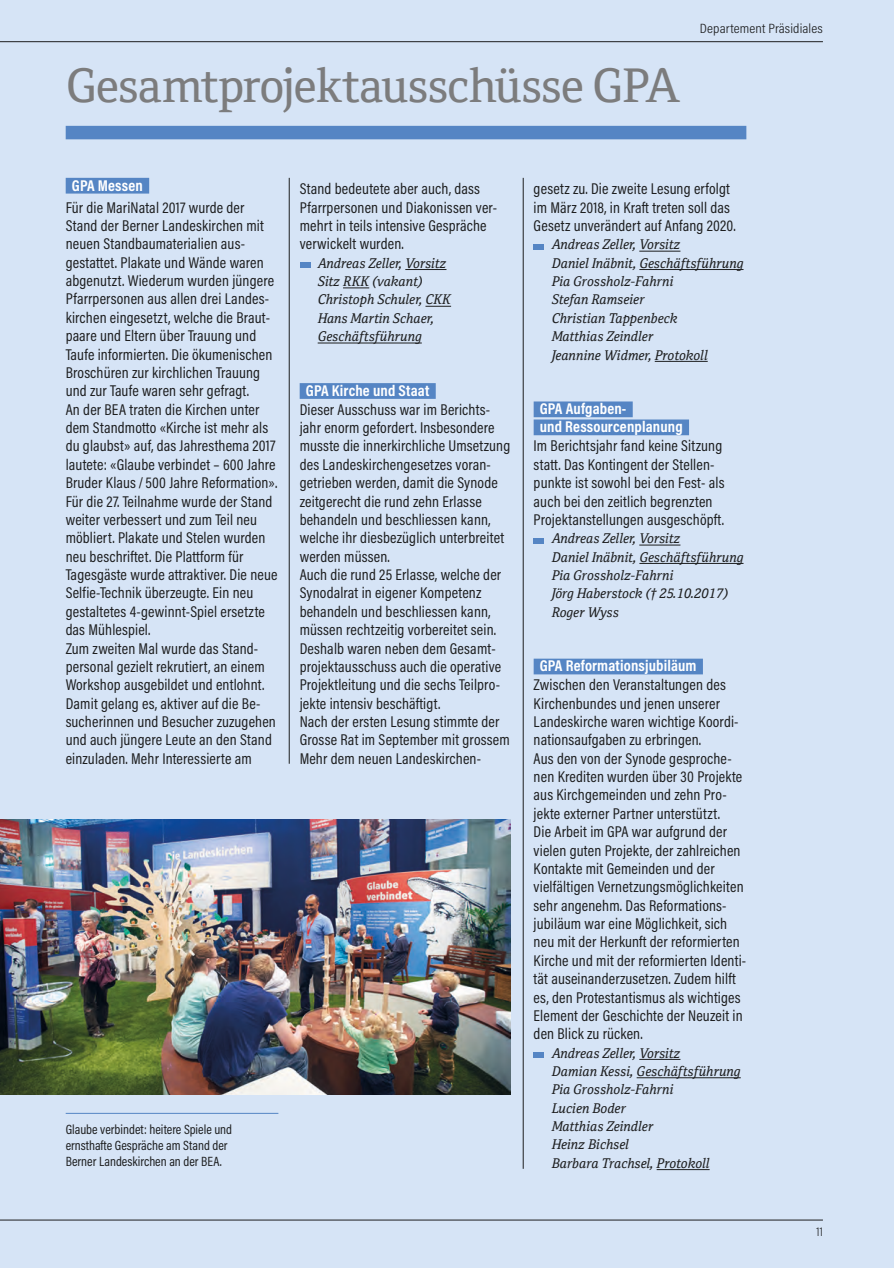
<style>
.page{position:relative;width:894px;height:1268px;background:#fff}
.page>*{position:absolute;margin:0;border:0;box-sizing:border-box;transform-origin:0 0}
.t1{font:46.5px "Cordale";letter-spacing:-.03em;color:#7c7c7d}
.t2{font:15.75px/18.3px "Acumin Pro Cond";letter-spacing:.01em;color:#1d1e1f}
.t3{font:700 15.75px/18px "Acumin Pro Cond";letter-spacing:.01em;color:#fff}
.t4{font:13.5px/18.3px "Cordale Italic 2";color:#1d1e1f}
.t5{font:italic 13.5px/18.3px "Cordale";color:#1d1e1f}
.t6{font:13.5px/16.2px "Acumin Pro Cond";color:#1d1e1f}
.t7{font:300 13.5px "Acumin Pro Cond";letter-spacing:.01em;color:#1d1e1f;scale:1.1 1}
.t8{font:300 12.75px "Acumin Pro Cond";color:#1d1e1f}
.s1{font-family:"Cordale Italic 2";font-style:normal}
.s2{font-family:"Cordale";font-style:italic}
</style>
<div class="page">
<div style="left:0;top:0;width:894px;height:1267px;background:#d6e4f6"></div>
<hr style="left:0;top:1219px;width:823px;height:1px;background:#1d1e1f">
<hr style="left:0;top:41px;width:823px;height:1px;background:#1d1e1f">
<div style="left:66px;top:126px;width:680px;height:13px;background:#5585c4"></div>
<div style="left:66px;top:178px;width:83px;height:15px;background:#5585c4"></div>
<hr style="left:405px;top:269px;width:41px;height:1px;background:#1d1e1f">
<svg style="left:343px;top:287px;width:26px;height:1px"></svg>
<svg style="left:425px;top:306px;width:26px;height:1px"></svg>
<hr style="left:318px;top:343px;width:104px;height:1px;background:#1d1e1f">
<div style="left:300px;top:383px;width:136px;height:16px;background:#5585c4"></div>
<div style="left:300px;top:262px;width:10px;height:6px;background:#5585c4"></div>
<hr style="left:639px;top:251px;width:41px;height:1px;background:#1d1e1f">
<hr style="left:639px;top:269px;width:104px;height:1px;background:#1d1e1f">
<hr style="left:654px;top:361px;width:53px;height:1px;background:#1d1e1f">
<div style="left:533px;top:401px;width:99px;height:16px;background:#5585c4"></div>
<div style="left:533px;top:419px;width:156px;height:16px;background:#5585c4"></div>
<hr style="left:639px;top:545px;width:41px;height:1px;background:#1d1e1f">
<hr style="left:639px;top:563px;width:104px;height:1px;background:#1d1e1f">
<div style="left:533px;top:658px;width:170px;height:16px;background:#5585c4"></div>
<hr style="left:639px;top:1059px;width:41px;height:1px;background:#1d1e1f">
<hr style="left:636px;top:1077px;width:104px;height:1px;background:#1d1e1f">
<hr style="left:656px;top:1169px;width:53px;height:1px;background:#1d1e1f">
<div style="left:533px;top:244px;width:11px;height:5px;background:#5585c4"></div>
<div style="left:533px;top:537px;width:11px;height:6px;background:#5585c4"></div>
<div style="left:533px;top:1052px;width:11px;height:5px;background:#5585c4"></div>
<hr style="left:289px;top:178px;width:1px;height:585px;background:#1d1e1f">
<hr style="left:523px;top:178px;width:1px;height:990px;background:#1d1e1f">
<hr style="left:66px;top:1112px;width:212px;height:1px;background:#5585c4">
<img style="left:0;top:819px;width:510px;height:275px">
<h1 class="t1" style="left:66px;top:59px;width:616px">Gesamtprojektausschüsse GPA</h1>
<p class="t7" style="left:700px;top:20px;width:113px">Departement Präsidiales</p>
<p class="t3" style="left:72px;top:176px;width:72px">GPA Messen</p>
<p class="t2" style="left:66px;top:198px;width:213px">Für die MariNatal 2017 wurde der Stand der Berner Landeskirchen mit neuen Standbaumaterialien aus&shy;gestattet. Plakate und Wände waren abgenutzt. Wiederum wurden jüngere Pfarrpersonen aus allen drei Landes&shy;kirchen eingesetzt, welche die Braut&shy;paare und Eltern über Trauung und Taufe informierten. Die ökumenischen Broschüren zur kirchlichen Trauung und zur Taufe waren sehr gefragt.<br>An der BEA traten die Kirchen unter dem Standmotto «Kirche ist mehr als du glaubst» auf, das Jahresthema 2017 lautete: «Glaube verbindet – 600 Jahre Bruder Klaus/ 500 Jahre Reformation».<br>Für die 27. Teilnahme wurde der Stand weiter verbessert und zum Teil neu möbliert. Plakate und Stelen wurden neu beschriftet. Die Plattform für Tagesgäste wurde attraktiver. Die neue Selfie-Technik überzeugte. Ein neu gestaltetes 4-gewinnt-Spiel ersetzte das Mühlespiel.<br>Zum zweiten Mal wurde das Stand&shy;personal gezielt rekrutiert, an einem Workshop ausgebildet und entlohnt.<br>Damit gelang es, aktiver auf die Be&shy;sucherinnen und Besucher zuzugehen und auch jüngere Leute an den Stand einzuladen. Mehr Interessierte am</p>
<p class="t2" style="left:300px;top:179px;width:199px">Stand bedeutete aber auch, dass<br>Pfarrpersonen und Diakonissen ver&shy;mehrt in teils intensive Gespräche verwickelt wurden.</p>
<p class="t4" style="left:318px;top:254px;width:135px">Andreas Zeller, Vorsitz<br>Sitz RKK (vakant)<br>Christoph Schuler, CKK<br>Hans Martin Schaer,<br>Geschäftsführung</p>
<p class="t3" style="left:306px;top:381px;width:125px">GPA Kirche und Staat</p>
<p class="t2" style="left:300px;top:400px;width:212px">Dieser Ausschuss war im Berichts&shy;jahr enorm gefordert. Insbesondere musste die innerkirchliche Umsetzung des Landeskirchengesetzes voran&shy;getrieben werden, damit die Synode zeitgerecht die rund zehn Erlasse behandeln und beschliessen kann, welche ihr diesbezüglich unterbreitet werden müssen.<br>Auch die rund 25 Erlasse, welche der Synodalrat in eigener Kompetenz behandeln und beschliessen kann, müssen rechtzeitig vorbereitet sein.<br>Deshalb waren neben dem Gesamt&shy;projektausschuss auch die operative Projektleitung und die sechs Teilpro&shy;jekte intensiv beschäftigt.<br>Nach der ersten Lesung stimmte der Grosse Rat im September mit grossem Mehr dem neuen Landeskirchen-</p>
<p class="t6" style="left:66px;top:1120px;width:168px">Glaube verbindet: heitere Spiele und ernsthafte Gespräche am Stand der<br>Berner Landeskirchen an der BEA.</p>
<p class="t2" style="left:533px;top:179px;width:204px">gesetz zu. Die zweite Lesung erfolgt im März 2018, in Kraft treten soll das<br>Gesetz unverändert auf Anfang 2020.</p>
<p class="t4" style="left:551px;top:235px;width:193px">Andreas Zeller, Vorsitz<br>Daniel Inäbnit, Geschäftsführung</p>
<p class="t5" style="left:551px;top:272px;width:123px">Pia Grossholz-Fahrni<br>Stefan Ramseier</p>
<p class="t4" style="left:551px;top:309px;width:127px">Christian Tappenbeck<br>Matthias Zeindler</p>
<p class="t5" style="left:551px;top:346px;width:157px">Jeannine Widmer, <span class="s1">Protokoll</span></p>
<p class="t3" style="left:540px;top:399px;width:144px">GPA Aufgaben-<br>und Ressourcenplanung</p>
<p class="t2" style="left:533px;top:436px;width:192px">Im Berichtsjahr fand keine Sitzung statt. Das Kontingent der Stellen&shy;punkte ist sowohl bei den Fest- als auch bei den zeitlich begrenzten Projektanstellungen ausgeschöpft.</p>
<p class="t4" style="left:551px;top:529px;width:193px">Andreas Zeller, Vorsitz<br>Daniel Inäbnit, Geschäftsführung</p>
<p class="t5" style="left:551px;top:566px;width:178px">Pia Grossholz-Fahrni<br>Jörg Haberstock († 25.10.2017)</p>
<p class="t4" style="left:551px;top:603px;width:69px">Roger Wyss</p>
<p class="t3" style="left:540px;top:656px;width:158px">GPA Reformationsjubiläum</p>
<p class="t2" style="left:533px;top:675px;width:214px">Zwischen den Veranstaltungen des Kirchenbundes und jenen unserer Landeskirche waren wichtige Koordi&shy;nationsaufgaben zu erbringen.<br>Aus den von der Synode gesproche&shy;nen Krediten wurden über 30 Projekte aus Kirchgemeinden und zehn Pro&shy;jekte externer Partner unterstützt.<br>Die Arbeit im GPA war aufgrund der vielen guten Projekte, der zahlreichen Kontakte mit Gemeinden und der vielfältigen Vernetzungsmöglichkeiten sehr angenehm. Das Reformations&shy;jubiläum war eine Möglichkeit, sich neu mit der Herkunft der reformierten Kirche und mit der reformierten Identi&shy;tät auseinanderzusetzen. Zudem hilft es, den Protestantismus als wichtiges Element der Geschichte der Neuzeit in den Blick zu rücken.</p>
<p class="t4" style="left:551px;top:1043px;width:191px">Andreas Zeller, Vorsitz<br><span class="s2">Damian Kessi,</span> Geschäftsführung</p>
<p class="t5" style="left:551px;top:1080px;width:123px">Pia Grossholz-Fahrni<br>Lucien Boder</p>
<p class="t4" style="left:551px;top:1117px;width:103px">Matthias Zeindler</p>
<p class="t5" style="left:551px;top:1135px;width:159px">Heinz Bichsel<br>Barbara Trachsel, <span class="s1">Protokoll</span></p>
<p class="t8" style="left:816px;top:1222px;width:8px">11</p>
</div>
